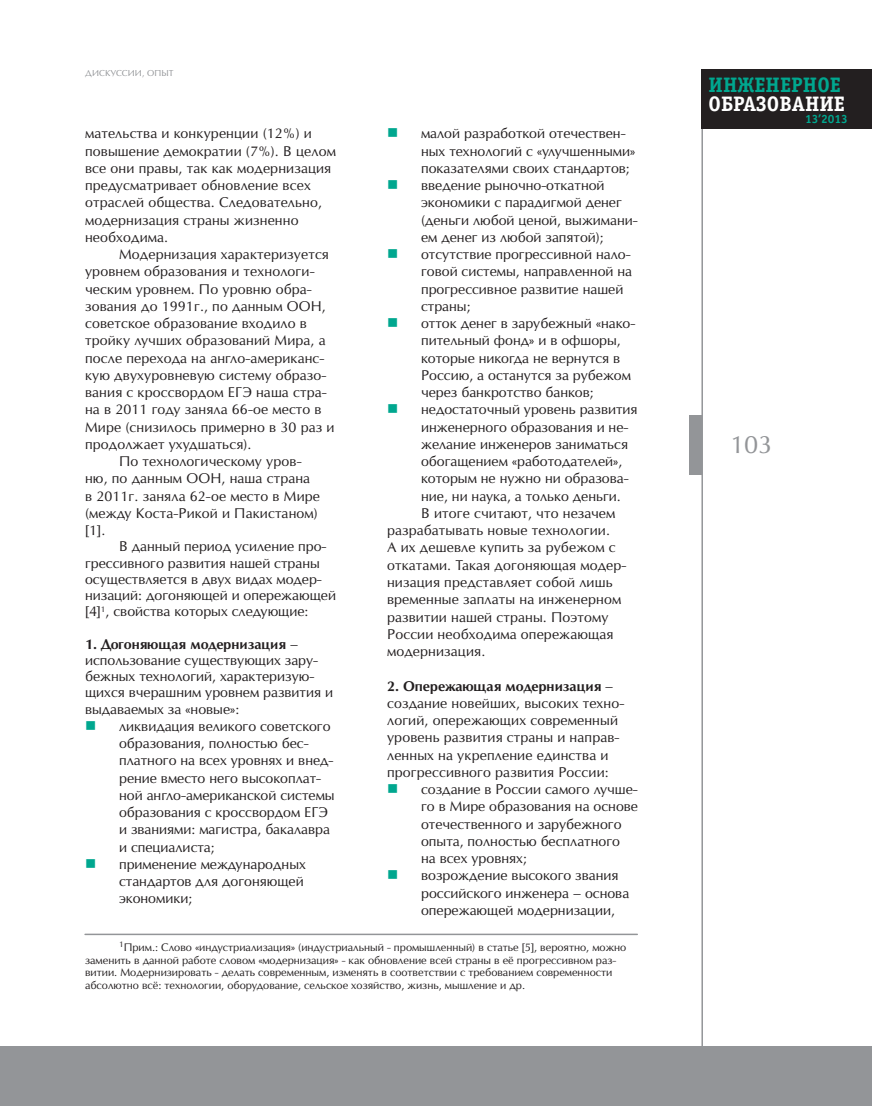
<style>
.page{position:relative;width:872px;height:1106px;background:#fff}
.page>*{position:absolute;margin:0;border:0;box-sizing:border-box;transform-origin:0 0}
.t1{font:24px "Opium New";color:#939598}
.t2{font:700 21px "Officina Serif C";color:#fff}
.t3{font:700 21px "Officina Serif C";color:#00a78f}
.t4{font:15px "Wingdings";color:#00a78f}
.main{font:13.5px/17.2px "Opium New";letter-spacing:.01em;color:#231f20}
.main_vv{font:13.5px/17.2px "Opium New";color:#231f20}
.t5{font:700 12px "Officina Sans C";color:#00a78f}
.main-2{font:10.5px/12.6px "Opium New";color:#231f20}
.t6{font:8.25px "Opium New";letter-spacing:.01em;color:#939598}
.s1{font-weight:700}
</style>
<div class="page">
<hr style="left:701px;top:69px;width:2px;height:1037px;background:#939598">
<div style="left:701px;top:69px;width:171px;height:60px;background:#231f20"></div>
<div style="left:689px;top:415px;width:13px;height:60px;background:#939598"></div>
<div style="left:0;top:1046px;width:872px;height:60px;background:#939598"></div>
<hr style="left:85px;top:933px;width:552px;height:2px;background:#939598">
<p class="t6" style="left:85px;top:68px;width:33px">ДИСКУССИИ</p>
<p class="t6" style="left:142px;top:68px;width:33px">, ОПЫТ</p>
<p class="main" style="left:85px;top:125px;width:252px">мательства и конкуренции (12%) и повышение демократии (7%). В целом все они правы, так как модернизация предусматривает обновление всех отраслей общества. Следовательно, модернизация страны жизненно необходима.</p>
<p class="main" style="left:85px;top:245px;width:245px;text-indent:34px">Модернизация характеризуется уровнем образования и технологи&shy;ческим уровнем. По уровню обра&shy;зования до 199 1г., по данным ООН</p>
<p class="main" style="left:322px;top:297px;width:5px">,</p>
<p class="main" style="left:85px;top:314px;width:251px">советское образование входило в тройку лучших образований Мира, а после перехода на англо-американс&shy;кую двухуровневую систему образо&shy;вания с кроссвордом ЕГЭ наша стра&shy;на в 2011 году заняла 66-ое место в Мире (снизилось примерно в 30 раз и продолжает ухудшаться).</p>
<p class="main" style="left:85px;top:452px;width:218px;text-indent:34px">По технологическому уров&shy;ню, по данным ООН</p>
<p class="main" style="left:85px;top:470px;width:236px;text-indent:136px">, наша страна в 2011г. заняла 62-ое место в Мире (между Коста-Рикой и Пакистаном) [1].</p>
<p class="main" style="left:85px;top:538px;width:252px;line-height:16.2px;text-indent:34px">В данный период усиление про&shy;грессивного развития нашей страны осуществляется в двух видах модер&shy;низаций: догоняющей и опережающей [4]<sup>1</sup>, свойства которых следующие:</p>
<p class="main" style="left:85px;top:635px;width:249px;line-height:16.2px"><span class="s1">1. Догоняющая модернизация</span> – использование существующих зару&shy;бежных технологий, характеризую&shy;щихся вчерашним уровнем развития и выдаваемых за «новые»:</p>
<p class="main_vv" style="left:119px;top:717px;width:217px">ликвидация великого советского образования, полностью бес&shy;платного на всех уровнях и внед&shy;рение вместо него высокоплат&shy;ной англо-американской системы образования с кроссвордом ЕГЭ и званиями: магистра, бакалавра и специалиста;</p>
<p class="main_vv" style="left:119px;top:855px;width:188px">применение международных стандартов для догоняющей экономики;</p>
<p class="t4" style="left:85px;top:717px;width:13px">■</p>
<p class="t4" style="left:85px;top:855px;width:13px">■</p>
<p class="main_vv" style="left:421px;top:125px;width:216px">малой разработкой отечествен&shy;ных технологий с «улучшенными» показателями своих стандартов;</p>
<p class="main_vv" style="left:421px;top:176px;width:218px">введение рыночно-откатной экономики с парадигмой денег (деньги любой ценой, выжимани&shy;ем денег из любой запятой);</p>
<p class="main_vv" style="left:421px;top:245px;width:212px">отсутствие прогрессивной нало&shy;говой системы, направленной на прогрессивное развитие нашей страны;</p>
<p class="main_vv" style="left:421px;top:314px;width:216px">отток денег в зарубежный «нако&shy;пительный фонд» и в офшоры, которые никогда не вернутся в<br>Россию, а останутся за рубежом через банкротство банков;</p>
<p class="main_vv" style="left:421px;top:401px;width:218px">недостаточный уровень развития инженерного образования и не&shy;желание инженеров заниматься обогащением «работодателей», которым не нужно ни образова&shy;ние, ни наука, а только деньги.</p>
<p class="main" style="left:387px;top:504px;width:241px;text-indent:34px">В итоге считают, что незачем разрабатывать новые технологии.<br>А их дешевле купить за рубежом с откатами. Такая догоняющая модер&shy;низация представляет собой лишь временные заплаты на инженерном развитии нашей страны. Поэтому<br>России необходима опережающая модернизация.</p>
<p class="main" style="left:387px;top:677px;width:239px"><span class="s1">2. Опережающая модернизация</span> – создание новейших, высоких техно&shy;логий, опережающих современный уровень развития страны и направ&shy;ленных на укрепление единства и прогрессивного развития России:</p>
<p class="main_vv" style="left:421px;top:780px;width:218px">создание в России самого лучше&shy;го в Мире образования на основе отечественного и зарубежного опыта, полностью бесплатного на всех уровнях;</p>
<p class="main_vv" style="left:421px;top:866px;width:210px">возрождение высокого звания российского инженера – основа опережающей модернизации,</p>
<p class="t4" style="left:387px;top:125px;width:13px">■</p>
<p class="t4" style="left:387px;top:177px;width:13px">■</p>
<p class="t4" style="left:387px;top:246px;width:13px">■</p>
<p class="t4" style="left:387px;top:315px;width:13px">■</p>
<p class="t4" style="left:387px;top:401px;width:13px">■</p>
<p class="t4" style="left:387px;top:780px;width:13px">■</p>
<p class="t4" style="left:387px;top:867px;width:13px">■</p>
<p class="main-2" style="left:85px;top:941px;width:543px;text-indent:34px"><sup>1</sup>Прим.: Слово «индустриализация» (индустриальный - промышленный) в статье [5], вероятно, можно заменить в данной работе словом «модернизация» - как обновление всей страны в её прогрессивном раз&shy;витии. Модернизировать - делать современным, изменять в соответствии с требованием современности абсолютно всё: технологии, оборудование, сельское хозяйство, жизнь, мышление и др.</p>
<h2 class="t3" style="left:708px;top:73px;width:134px">ИНЖЕНЕРНОЕ</h2>
<h2 class="t2" style="left:708px;top:91px;width:138px">ОБРАЗОВАНИЕ</h2>
<p class="t5" style="left:805px;top:113px;width:44px">13’2013</p>
<h1 class="t1" style="left:730px;top:429px;width:44px">103</h1>
</div>
